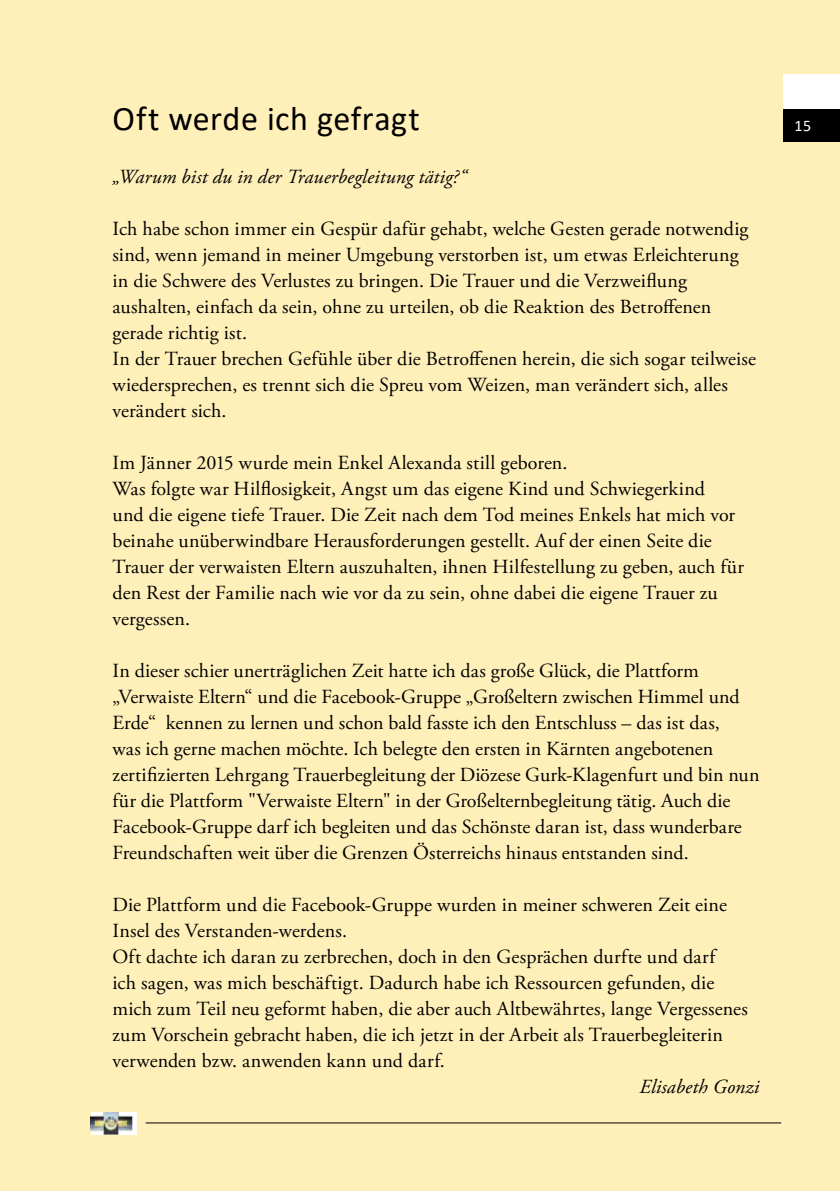
<style>
.page{position:relative;width:840px;height:1191px;background:#fff}
.page>*{position:absolute;margin:0;border:0;box-sizing:border-box;transform-origin:0 0}
.t1{font:34.4px "Calibri";letter-spacing:.015em;color:#000}
.t2{font:20px/26px "Adobe Garamond Pro";letter-spacing:.005em;color:#000}
.t3{font:italic 20px "Adobe Garamond Pro";letter-spacing:.01em;color:#000}
.t4{font:16.2px "Calibri";color:#fff}
</style>
<div class="page">
<div style="left:0;top:0;width:839px;height:1191px;background:#fff0ba"></div>
<div style="left:782px;top:108px;width:57px;height:34px;background:#000"></div>
<div style="left:782px;top:75px;width:57px;height:34px;background:#fff"></div>
<hr style="left:146px;top:1122px;width:634px;height:1px;background:#000">
<div style="left:91px;top:1112px;width:46px;height:22px;background:linear-gradient(to bottom,#fff,#fff)"></div>
<img style="left:91px;top:1112px;width:41px;height:22px">
<h1 class="t1" style="left:112px;top:95px;width:309px">Oft werde ich gefragt</h1>
<p class="t3" style="left:112px;top:164px;width:356px">„Warum bist du in der Trauerbegleitung tätig?“</p>
<p class="t2" style="left:112px;top:216px;width:644px">Ich habe schon immer ein Gespür dafür gehabt, welche Gesten gerade notwendig sind, wenn jemand in meiner Umgebung verstorben ist, um etwas Erleichterung in die Schwere des Verlustes zu bringen. Die Trauer und die Verzweiflung aushalten, einfach da sein, ohne zu urteilen, ob die Reaktion des Betroffenen gerade richtig ist.<br>In der Trauer brechen Gefühle über die Betroffenen herein, die sich sogar teilweise wiedersprechen, es trennt sich die Spreu vom Weizen, man verändert sich, alles verändert sich.</p>
<p class="t2" style="left:112px;top:450px;width:632px">Im Jänner 2015 wurde mein Enkel Alexanda still geboren.<br>Was folgte war Hilflosigkeit, Angst um das eigene Kind und Schwiegerkind<br>und die eigene tiefe Trauer. Die Zeit nach dem Tod meines Enkels hat mich vor beinahe unüberwindbare Herausforderungen gestellt. Auf der einen Seite die Trauer der verwaisten Eltern auszuhalten, ihnen Hilfestellung zu geben, auch für den Rest der Familie nach wie vor da zu sein, ohne dabei die eigene Trauer zu vergessen.</p>
<p class="t2" style="left:112px;top:658px;width:648px">In dieser schier unerträglichen Zeit hatte ich das große Glück, die Plattform „Verwaiste Eltern“ und die Facebook-Gruppe „Großeltern zwischen Himmel und Erde“ kennen zu lernen und schon bald fasste ich den Entschluss – das ist das,<br>was ich gerne machen möchte. Ich belegte den ersten in Kärnten angebotenen zertifizierten Lehrgang Trauerbegleitung der Diözese Gurk-Klagenfurt und bin nun für die Plattform "Verwaiste Eltern" in der Großelternbegleitung tätig. Auch die Facebook-Gruppe darf ich begleiten und das Schönste daran ist, dass wunderbare Freundschaften weit über die Grenzen Österreichs hinaus entstanden sind.</p>
<p class="t2" style="left:112px;top:892px;width:636px">Die Plattform und die Facebook-Gruppe wurden in meiner schweren Zeit eine Insel des Verstanden-werdens.<br>Oft dachte ich daran zu zerbrechen, doch in den Gesprächen durfte und darf<br>ich sagen, was mich beschäftigt. Dadurch habe ich Ressourcen gefunden, die mich zum Teil neu geformt haben, die aber auch Altbewährtes, lange Vergessenes zum Vorschein gebracht haben, die ich jetzt in der Arbeit als Trauerbegleiterin verwenden bzw. anwenden kann und darf.</p>
<p class="t3" style="left:639px;top:1074px;width:122px">Elisabeth Gonzi</p>
<p class="t4" style="left:794px;top:114px;width:18px">15</p>
</div>
